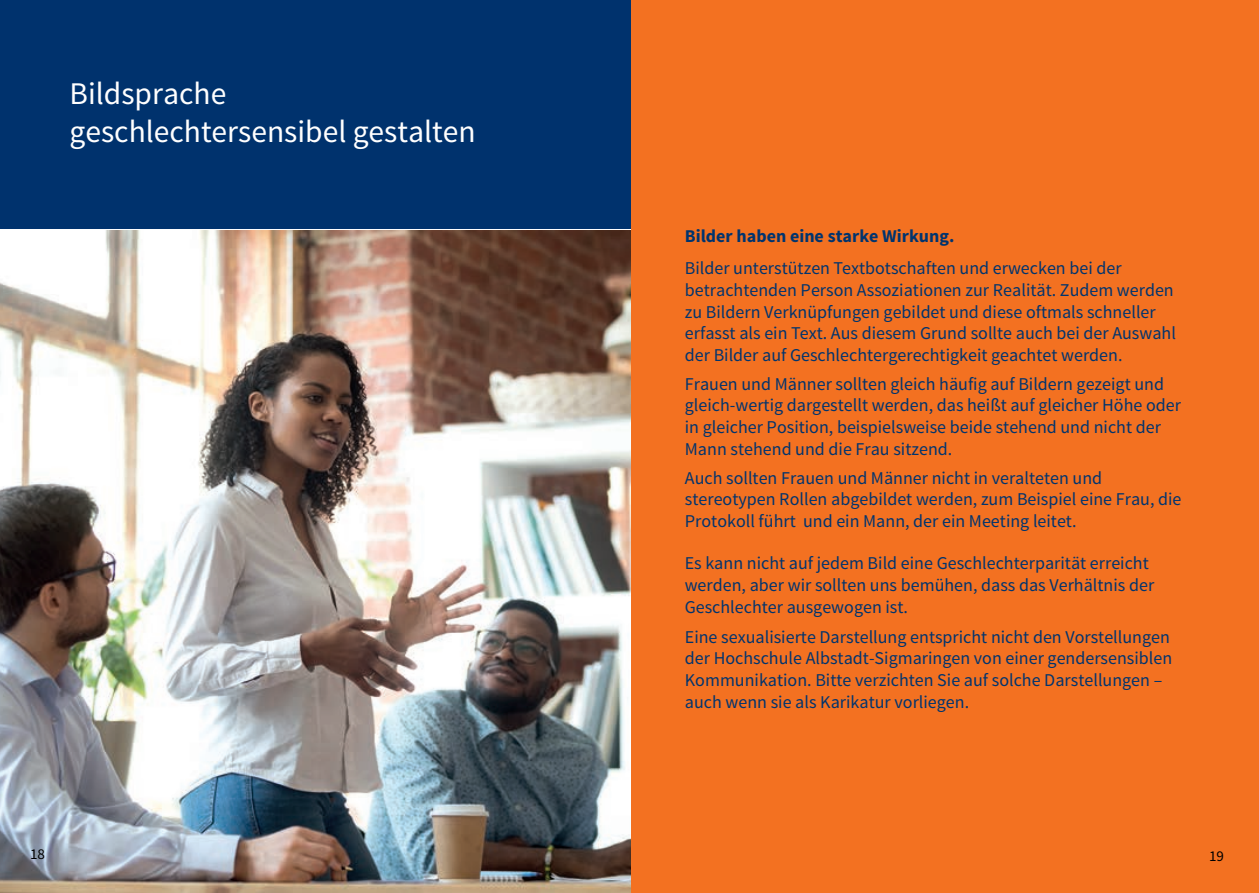
<style>
.page{position:relative;width:1259px;height:893px;background:#fff}
.page>*{position:absolute;margin:0;border:0;box-sizing:border-box;transform-origin:0 0}
.t1{font:31.5px/37.8px "Source Sans Pro";color:#fff}
.t2{font:18px/21.6px "Source Sans Pro";color:#00346e}
.t3{font:700 18px "Source Sans Pro";color:#00346e}
.t4{font:15px "Source Sans Pro";color:#000}
</style>
<div class="page">
<div style="left:0;top:0;width:631px;height:229px;background:#00326d"></div>
<div style="left:632px;top:0;width:627px;height:893px;background:#f37121"></div>
<img style="left:1px;top:230px;width:630px;height:663px">
<h1 class="t1" style="left:70px;top:76px;width:408px">Bildsprache geschlechtersensibel gestalten</h1>
<p class="t4" style="left:30px;top:845px;width:16px">18</p>
<p class="t3" style="left:685px;top:225px;width:271px">Bilder haben eine starke Wirkung.</p>
<p class="t2" style="left:685px;top:258px;width:492px">Bilder unterstützen Textbotschaften und erwecken bei der betrachtenden Person Assoziationen zur Realität. Zudem werden zu Bildern Verknüpfungen gebildet und diese oftmals schneller erfasst als ein Text. Aus diesem Grund sollte auch bei der Auswahl der Bilder auf Geschlechtergerechtigkeit geachtet werden.</p>
<p class="t2" style="left:685px;top:373px;width:497px">Frauen und Männer sollten gleich häufig auf Bildern gezeigt und gleich-wertig dargestellt werden, das heißt auf gleicher Höhe oder in gleicher Position, beispielsweise beide stehend und nicht der Mann stehend und die Frau sitzend.</p>
<p class="t2" style="left:685px;top:467px;width:498px">Auch sollten Frauen und Männer nicht in veralteten und stereotypen Rollen abgebildet werden, zum Beispiel eine Frau, die<br>Protokoll führt und ein Mann, der ein Meeting leitet.</p>
<p class="t2" style="left:685px;top:553px;width:471px">Es kann nicht auf jedem Bild eine Geschlechterparität erreicht werden, aber wir sollten uns bemühen, dass das Verhältnis der<br>Geschlechter ausgewogen ist.</p>
<p class="t2" style="left:685px;top:626px;width:489px">Eine sexualisierte Darstellung entspricht nicht den Vorstellungen der Hochschule Albstadt-Sigmaringen von einer gendersensiblen Kommunikation. Bitte verzichten Sie auf solche Darstellungen – auch wenn sie als Karikatur vorliegen.</p>
<p class="t4" style="left:1209px;top:847px;width:16px">19</p>
</div>
